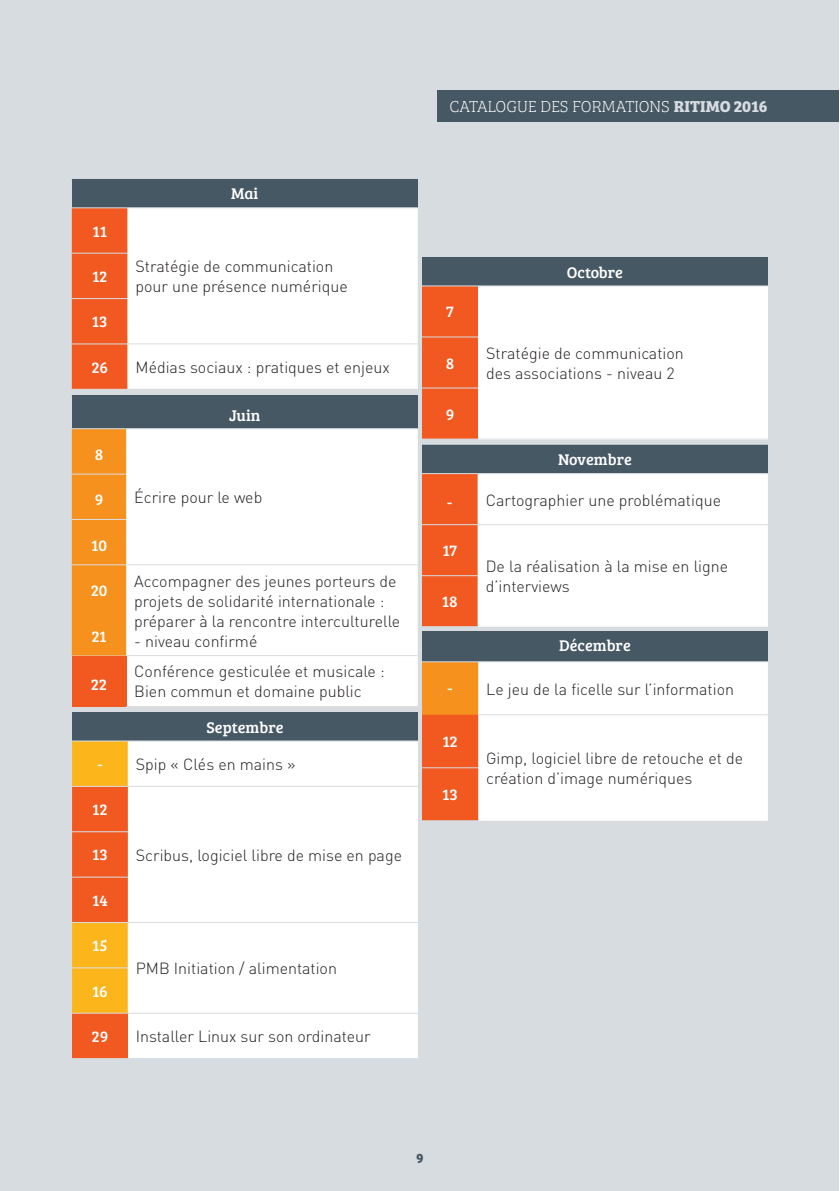
<style>
.page{position:relative;width:840px;height:1191px;background:#fff}
.page>*{position:absolute;margin:0;border:0;box-sizing:border-box;transform-origin:0 0}
.t1{font:16.4px "Bree Serif Th";color:#fff}
.t2{font:300 16px/20px "DIN";color:#231f20}
.t3{font:16px "Bree Serif";color:#fff}
.t4{font:700 14px "Bree";color:#475865}
.s1{font-family:"Bree Serif";font-weight:400;color:#fff}
.s2{font-family:"Bree Serif";font-weight:700;color:#d7dce1}
</style>
<div class="page">
<div style="left:0;top:1px;width:838px;height:1190px;background:#d7dce1"></div>
<div style="left:422px;top:257px;width:345px;height:29px;background:#475865"></div>
<div style="left:422px;top:287px;width:56px;height:152px;background:#f15921"></div>
<div style="left:478px;top:286px;width:289px;height:153px;background:#fff"></div>
<hr style="left:422px;top:337px;width:56px;height:1px;background:#d7dce1">
<hr style="left:422px;top:388px;width:56px;height:1px;background:#d7dce1">
<hr style="left:478px;top:286px;width:289px;height:1px;background:#d7dce1">
<div style="left:422px;top:445px;width:345px;height:28px;background:#475865"></div>
<div style="left:422px;top:474px;width:55px;height:152px;background:#f15921"></div>
<div style="left:477px;top:474px;width:290px;height:152px;background:#fff"></div>
<hr style="left:477px;top:524px;width:290px;height:1px;background:#d7dce1">
<hr style="left:422px;top:524px;width:55px;height:1px;background:#d7dce1">
<hr style="left:422px;top:575px;width:55px;height:1px;background:#d7dce1">
<div style="left:422px;top:631px;width:345px;height:31px;background:#475865"></div>
<div style="left:422px;top:662px;width:56px;height:53px;background:#f6911e"></div>
<div style="left:478px;top:662px;width:289px;height:158px;background:#fff"></div>
<div style="left:422px;top:715px;width:56px;height:105px;background:#f15921"></div>
<hr style="left:478px;top:714px;width:289px;height:1px;background:#d7dce1">
<hr style="left:422px;top:767px;width:56px;height:1px;background:#d7dce1">
<hr style="left:422px;top:661px;width:56px;height:1px;background:#d7dce1">
<hr style="left:478px;top:661px;width:289px;height:1px;background:#d7dce1">
<div style="left:72px;top:179px;width:345px;height:29px;background:#475865"></div>
<div style="left:72px;top:208px;width:55px;height:181px;background:#f15921"></div>
<div style="left:127px;top:208px;width:290px;height:181px;background:#fff"></div>
<hr style="left:127px;top:343px;width:290px;height:1px;background:#d7dce1">
<hr style="left:72px;top:253px;width:55px;height:1px;background:#d7dce1">
<hr style="left:72px;top:298px;width:55px;height:1px;background:#d7dce1">
<hr style="left:72px;top:343px;width:55px;height:1px;background:#d7dce1">
<hr style="left:72px;top:207px;width:55px;height:1px;background:#d7dce1">
<hr style="left:127px;top:207px;width:290px;height:1px;background:#d7dce1">
<hr style="left:72px;top:389px;width:55px;height:1px;background:#dcdddf">
<div style="left:72px;top:712px;width:346px;height:29px;background:#475865"></div>
<div style="left:128px;top:741px;width:290px;height:317px;background:#fff"></div>
<svg style="left:72px;top:741px;width:56px;height:272px;background:#f68821"></svg>
<div style="left:72px;top:1013px;width:56px;height:45px;background:#f15921"></div>
<hr style="left:128px;top:786px;width:290px;height:1px;background:#d7dce1">
<hr style="left:128px;top:922px;width:290px;height:1px;background:#d7dce1">
<hr style="left:128px;top:1013px;width:290px;height:1px;background:#d7dce1">
<hr style="left:72px;top:786px;width:56px;height:1px;background:#d7dce1">
<hr style="left:72px;top:876px;width:56px;height:1px;background:#d7dce1">
<hr style="left:72px;top:922px;width:56px;height:1px;background:#d7dce1">
<hr style="left:72px;top:1013px;width:56px;height:1px;background:#d7dce1">
<hr style="left:72px;top:831px;width:56px;height:1px;background:#d7dce1">
<hr style="left:72px;top:967px;width:56px;height:1px;background:#d7dce1">
<hr style="left:72px;top:740px;width:56px;height:1px;background:#d7dce1">
<hr style="left:128px;top:740px;width:290px;height:1px;background:#d7dce1">
<div style="left:72px;top:395px;width:345px;height:34px;background:#475865"></div>
<div style="left:72px;top:429px;width:54px;height:226px;background:#f6911e"></div>
<div style="left:126px;top:429px;width:291px;height:277px;background:#fff"></div>
<div style="left:72px;top:655px;width:54px;height:51px;background:#f15921"></div>
<hr style="left:72px;top:428px;width:54px;height:1px;background:#d7dce1">
<hr style="left:126px;top:428px;width:291px;height:1px;background:#d7dce1">
<hr style="left:72px;top:474px;width:54px;height:1px;background:#dcdddf">
<hr style="left:72px;top:519px;width:54px;height:1px;background:#dcdddf">
<hr style="left:72px;top:564px;width:54px;height:1px;background:#dcdddf">
<hr style="left:126px;top:564px;width:291px;height:1px;background:#dcdddf">
<hr style="left:126px;top:655px;width:291px;height:1px;background:#dcdddf">
<hr style="left:126px;top:706px;width:291px;height:1px;background:#dcdddf">
<div style="left:437px;top:91px;width:401px;height:31px;background:#475865"></div>
<p class="t3" style="left:92px;top:219px;width:16px">11</p>
<p class="t3" style="left:231px;top:182px;width:29px">Mai</p>
<p class="t2" style="left:135px;top:256px;width:213px">Stratégie de communication pour une présence numérique</p>
<p class="t3" style="left:92px;top:265px;width:17px">12</p>
<p class="t3" style="left:92px;top:310px;width:17px">13</p>
<p class="t3" style="left:91px;top:355px;width:18px">26</p>
<p class="t2" style="left:135px;top:357px;width:256px">Médias sociaux : pratiques et enjeux</p>
<p class="t3" style="left:229px;top:403px;width:33px">Juin</p>
<p class="t3" style="left:95px;top:443px;width:10px">8</p>
<p class="t3" style="left:95px;top:488px;width:10px">9</p>
<p class="t2" style="left:134px;top:487px;width:129px">Écrire pour le web</p>
<p class="t3" style="left:91px;top:533px;width:17px">10</p>
<p class="t3" style="left:91px;top:579px;width:18px">20</p>
<p class="t2" style="left:134px;top:571px;width:267px">Accompagner des jeunes porteurs de projets de solidarité internationale : préparer à la rencontre interculturelle</p>
<p class="t2" style="left:134px;top:631px;width:124px">- niveau confirmé</p>
<p class="t3" style="left:91px;top:624px;width:16px">21</p>
<p class="t3" style="left:91px;top:672px;width:18px">22</p>
<p class="t2" style="left:134px;top:661px;width:252px">Conférence gesticulée et musicale :<br>Bien commun et domaine public</p>
<p class="t3" style="left:206px;top:715px;width:78px">Septembre</p>
<p class="t2" style="left:97px;top:754px;width:199px"><span class="s1">-</span> Spip « Clés en mains »</p>
<p class="t3" style="left:92px;top:798px;width:17px">12</p>
<p class="t3" style="left:92px;top:843px;width:17px">13</p>
<p class="t2" style="left:136px;top:845px;width:267px">Scribus, logiciel libre de mise en page</p>
<p class="t3" style="left:92px;top:888px;width:17px">14</p>
<p class="t3" style="left:92px;top:934px;width:17px">15</p>
<p class="t2" style="left:136px;top:958px;width:202px">PMB Initiation / alimentation</p>
<p class="t3" style="left:92px;top:979px;width:17px">16</p>
<p class="t3" style="left:91px;top:1024px;width:18px">29</p>
<p class="t2" style="left:136px;top:1026px;width:236px">Installer Linux sur son ordinateur</p>
<p class="t1" style="left:449px;top:95px;width:319px">CATALOGUE DES FORMATIONS <span class="s2">RITIMO 2016</span></p>
<p class="t3" style="left:446px;top:300px;width:9px">7</p>
<p class="t3" style="left:445px;top:351px;width:10px">8</p>
<p class="t3" style="left:445px;top:402px;width:10px">9</p>
<p class="t3" style="left:566px;top:260px;width:58px">Octobre</p>
<p class="t2" style="left:486px;top:343px;width:199px">Stratégie de communication des associations - niveau 2</p>
<p class="t3" style="left:557px;top:448px;width:75px">Novembre</p>
<p class="t2" style="left:447px;top:489px;width:275px"><span class="s1">-</span> Cartographier une problématique</p>
<p class="t3" style="left:442px;top:539px;width:16px">17</p>
<p class="t2" style="left:485px;top:556px;width:244px">De la réalisation à la mise en ligne d’interviews</p>
<p class="t3" style="left:441px;top:590px;width:17px">18</p>
<p class="t3" style="left:559px;top:634px;width:73px">Décembre</p>
<p class="t2" style="left:447px;top:679px;width:288px"><span class="s1">-</span> Le jeu de la ficelle sur l’information</p>
<p class="t3" style="left:442px;top:730px;width:17px">12</p>
<p class="t2" style="left:486px;top:748px;width:258px">Gimp, logiciel libre de retouche et de création d’image numériques</p>
<p class="t3" style="left:442px;top:783px;width:17px">13</p>
<p class="t4" style="left:416px;top:1149px;width:9px">9</p>
</div>
